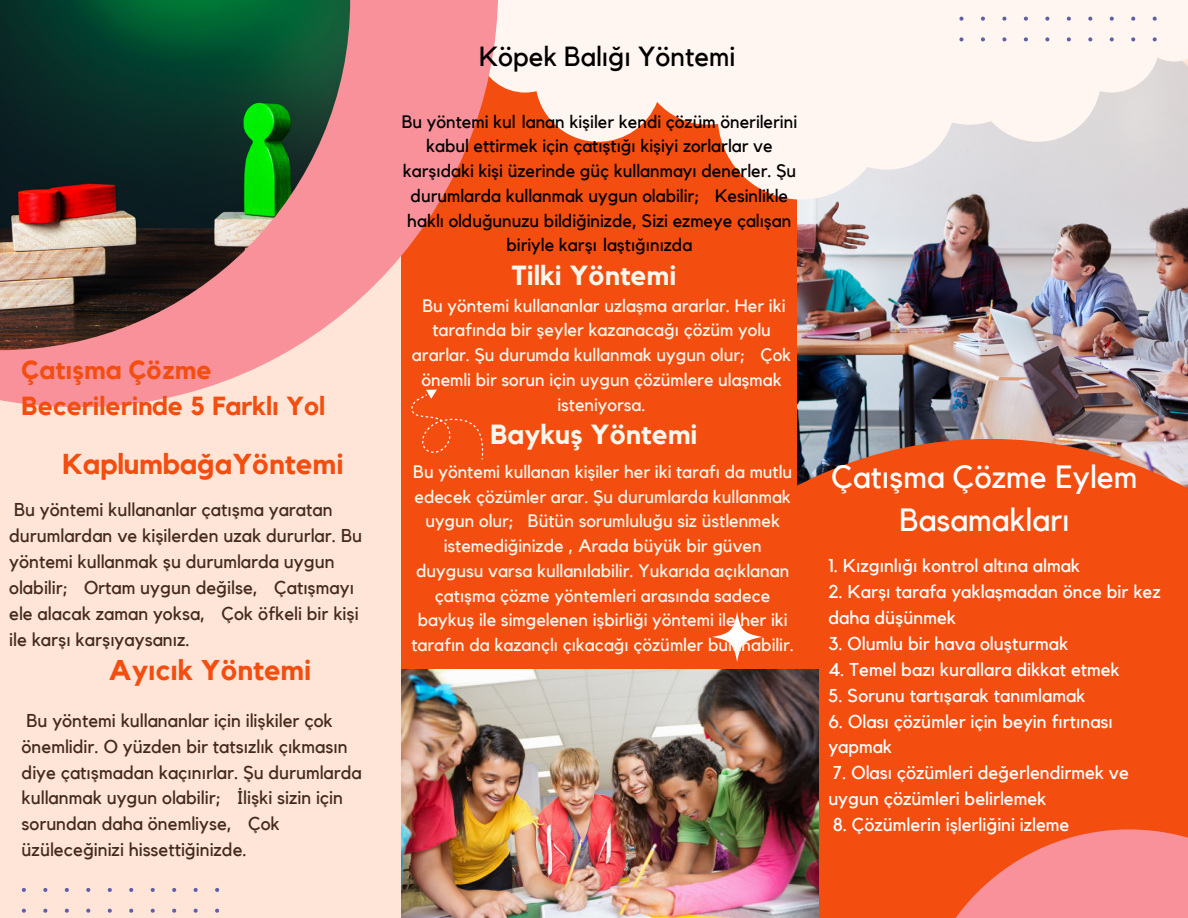
<style>
.page{position:relative;width:1188px;height:918px;background:#ffe5d7}
.page>*{position:absolute;margin:0;border:0;box-sizing:border-box;transform-origin:0 0}
.t1{font:32.1px/43.8px "Kollektif";color:#fff;text-align:center}
.t2{font:700 28.65px "Kollektif";color:#f44d10}
.t3{font:700 28.5px "Kollektif";color:#f44d10}
.t4{font:700 27.6px "Kollektif";color:#f8f7ed}
.t5{font:27.6px "Kollektif";color:#000}
.t6{font:700 26.1px/36px "Kollektif";color:#f44d10}
.t7{font:18.6px/25.8px "Kollektif";color:#432a1e}
.t8{font:18.6px/25.8px "Kollektif";color:#fff}
.t9{font:18px/24.8px "Kollektif";color:#f8f7ed;text-align:center}
.t10{font:18px/24.8px "Kollektif";color:#000;text-align:center}
</style>
<div class="page">
<img style="left:797px;top:200px;width:391px;height:239px">
<div style="left:401px;top:0;width:396px;height:918px;background:#f44d10"></div>
<svg style="left:498px;top:0;width:690px;height:200px;background:#f6d7cb"></svg>
<svg style="left:0;top:0;width:498px;height:407px;fill:#f8919a"></svg>
<div style="left:570px;top:439px;width:618px;height:479px;background:#f44d10"></div>
<img style="left:0;top:0;width:350px;height:350px">
<svg style="left:955px;top:829px;width:233px;height:89px;fill:#f8919a"></svg>
<svg style="left:411px;top:390px;width:72px;height:69px"></svg>
<svg style="left:22px;top:888px;width:197px;height:25px"></svg>
<div style="left:959px;top:0;width:198px;height:41px;background:#fff6f1"></div>
<svg style="left:712px;top:612px;width:50px;height:50px"></svg>
<img style="left:402px;top:670px;width:416px;height:247px">
<h3 class="t6" style="left:22px;top:351px;width:305px">Çatışma Çözme<br>Becerilerinde 5 Farklı Yol</h3>
<h2 class="t2" style="left:63px;top:447px;width:283px">KaplumbağaYöntemi</h2>
<p class="t7" style="left:9px;top:497px;width:354px">Bu yöntemi kullananlar çatışma yaratan durumlardan ve kişilerden uzak dururlar. Bu yöntemi kullanmak şu durumlarda uygun olabilir; ฀ Ortam uygun değilse, ฀ Çatışmayı ele alacak zaman yoksa, ฀ Çok öfkeli bir kişi ile karşı karşıyaysanız.</p>
<h3 class="t3" style="left:109px;top:654px;width:204px">Ayıcık Yöntemi</h3>
<p class="t7" style="left:22px;top:707px;width:342px">Bu yöntemi kullananlar için ilişkiler çok önemlidir. O yüzden bir tatsızlık çıkmasın diye çatışmadan kaçınırlar. Şu durumlarda kullanmak uygun olabilir; ฀ İlişki sizin için sorundan daha önemliyse, ฀ Çok üzüleceğinizi hissettiğinizde.</p>
<h3 class="t5" style="left:479px;top:40px;width:258px">Köpek Balığı Yöntemi</h3>
<p class="t10" style="left:402px;top:109px;width:397px">Bu yöntemi kul฀lanan kişiler kendi çözüm önerilerini kabul ettirmek için çatıştığı kişiyi zorlarlar ve karşıdaki kişi üzerinde güç kullanmayı denerler. Şu durumlarda kullanmak uygun olabilir; ฀ Kesinlikle haklı olduğunuzu bildiğinizde, Sizi ezmeye çalışan biriyle karşı฀laştığınızda</p>
<h3 class="t4" style="left:512px;top:259px;width:166px">Tilki Yöntemi</h3>
<p class="t9" style="left:412px;top:293px;width:381px">Bu yöntemi kullananlar uzlaşma ararlar. Her iki tarafında bir şeyler kazanacağı çözüm yolu ararlar. Şu durumda kullanmak uygun olur; ฀ Çok önemli bir sorun için uygun çözümlere ulaşmak isteniyorsa.</p>
<h3 class="t4" style="left:490px;top:418px;width:209px">Baykuş Yöntemi</h3>
<p class="t9" style="left:411px;top:459px;width:384px">Bu yöntemi kullanan kişiler her iki tarafı da mutlu edecek çözümler arar. Şu durumlarda kullanmak uygun olur; Bütün sorumluluğu siz üstlenmek istemediğinizde , Arada büyük bir güven duygusu varsa kullanılabilir. Yukarıda açıklanan çatışma çözme yöntemleri arasında sadece baykuş ile simgelenen işbirliği yöntemi ile her iki tarafın da kazançlı çıkacağı çözümler bulunabilir.</p>
<h1 class="t1" style="left:832px;top:455px;width:307px">Çatışma Çözme Eylem<br>Basamakları</h1>
<p class="t8" style="left:828px;top:553px;width:253px">1. Kızgınlığı kontrol altına almak</p>
<p class="t8" style="left:828px;top:579px;width:334px">2. Karşı tarafa yaklaşmadan önce bir kez daha düşünmek</p>
<p class="t8" style="left:828px;top:631px;width:242px">3. Olumlu bir hava oluşturmak</p>
<p class="t8" style="left:828px;top:656px;width:293px">4. Temel bazı kurallara dikkat etmek</p>
<p class="t8" style="left:828px;top:682px;width:259px">5. Sorunu tartışarak tanımlamak</p>
<p class="t8" style="left:828px;top:708px;width:286px">6. Olası çözümler için beyin fırtınası yapmak</p>
<p class="t8" style="left:828px;top:760px;width:302px">7. Olası çözümleri değerlendirmek ve uygun çözümleri belirlemek</p>
<p class="t8" style="left:833px;top:812px;width:238px">8. Çözümlerin işlerliğini izleme</p>
</div>
